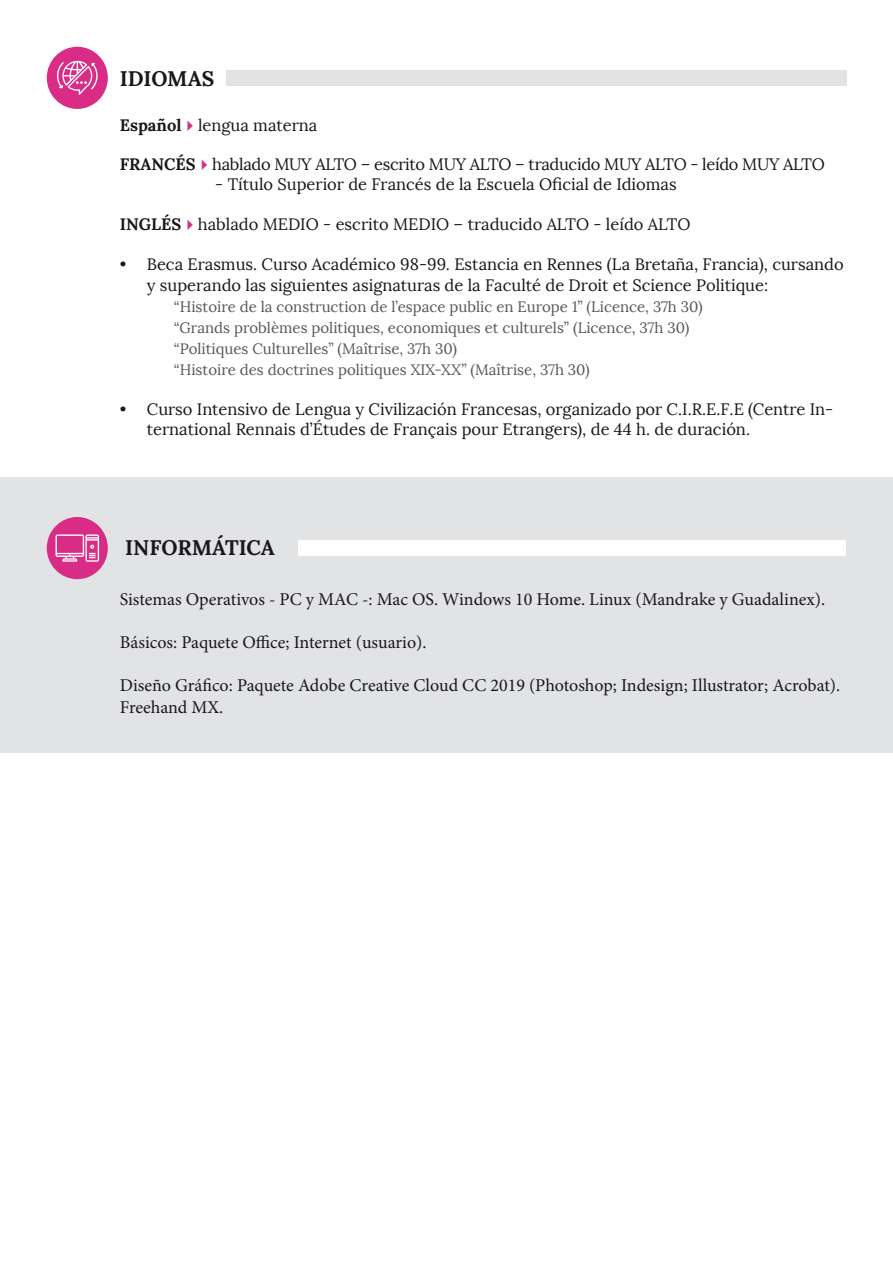
<style>
.page{position:relative;width:893px;height:1263px;background:#fff}
.page>*{position:absolute;margin:0;border:0;box-sizing:border-box;transform-origin:0 0}
.t1{font:700 21px "Lora";color:#1a171c}
.t2{font:18px/21.6px "Minion Pro";color:#1a171c}
.t3{font:16.5px/21px "Lora";color:#1a171c}
.t4{font:16.5px "Lora";letter-spacing:-.02em;color:#1a171c}
.t5{font:700 16.5px "Lora";color:#1a171c}
.t6{font:15px/21px "Lora";color:#58585a}
.s1{font-weight:700}
.s2{color:#d82c86}
</style>
<div class="page">
<div style="left:47px;top:47px;width:61px;height:62px;background:#d82c86;border-radius:50%"></div>
<div style="left:226px;top:70px;width:620px;height:16px;background:#e2e3e4"></div>
<svg style="left:57px;top:61px;width:41px;height:34px"></svg>
<div style="left:0;top:477px;width:893px;height:276px;background:#e2e3e4"></div>
<div style="left:47px;top:517px;width:61px;height:62px;background:#d82c86;border-radius:50%"></div>
<div style="left:298px;top:540px;width:547px;height:16px;background:#fff"></div>
<svg style="left:56px;top:534px;width:43px;height:28px"></svg>
<p class="t1" style="left:120px;top:64px;width:96px">IDIOMAS</p>
<p class="t3" style="left:120px;top:114px;width:199px"><span class="s1">ESPAÑOL</span><span class="s2">✔</span>lengua materna</p>
<p class="t5" style="left:120px;top:154px;width:12px">FRANC</p>
<p class="t4" style="left:175px;top:154px;width:651px"><span class="s1">ÉS</span><span class="s2">✔</span>hablado MUY ALTO – escrito MUY ALTO – traducido MUY ALTO - leído MUY ALTO</p>
<p class="t3" style="left:215px;top:174px;width:463px">- Título Superior de Francés de la Escuela Oficial de Idiomas</p>
<p class="t5" style="left:120px;top:213px;width:12px">ING</p>
<p class="t3" style="left:151px;top:213px;width:541px"><span class="s1">LÉS</span><span class="s2">✔</span>hablado MEDIO - escrito MEDIO – traducido ALTO - leído ALTO</p>
<p class="t3" style="left:147px;top:254px;width:698px;text-indent:-27px">• Beca Erasmus. Curso Académico 98-99. Estancia en Rennes (La Bretaña, Francia), cursando y superando las siguientes asignaturas de la Faculté de Droit et Science Politique:</p>
<p class="t6" style="left:174px;top:297px;width:530px">“Histoire de la construction de l’espace public en Europe 1” (Licence, 37h 30) “Grands problèmes politiques, economiques et culturels” (Licence, 37h 30) “Politiques Culturelles” (Maîtrise, 37h 30)<br>“Histoire des doctrines politiques XIX-XX” (Maîtrise, 37h 30)</p>
<p class="t3" style="left:147px;top:399px;width:688px;line-height:19.8px;text-indent:-27px">• Curso Intensivo de Lengua y Civilización Francesas, organizado por C.I.R.E.F.E (Centre In&shy;ternational Rennais d’Études de Français pour Etrangers), de 44 h. de duración.</p>
<p class="t1" style="left:125px;top:534px;width:16px">INFORMÁ</p>
<p class="t1" style="left:225px;top:534px;width:27px">TICA</p>
<p class="t2" style="left:120px;top:588px;width:707px">Sistemas Operativos - PC y MAC -: Mac OS. Windows 10 Home. Linux (Mandrake y Guadalinex).</p>
<p class="t2" style="left:120px;top:632px;width:308px">Básicos: Paquete Office; Internet (usuario).</p>
<p class="t2" style="left:120px;top:675px;width:722px">Diseño Gráfico: Paquete Adobe Creative Cloud CC 2019 (Photoshop; Indesign; Illustrator; Acrobat).<br>Freehand MX.</p>
</div>
